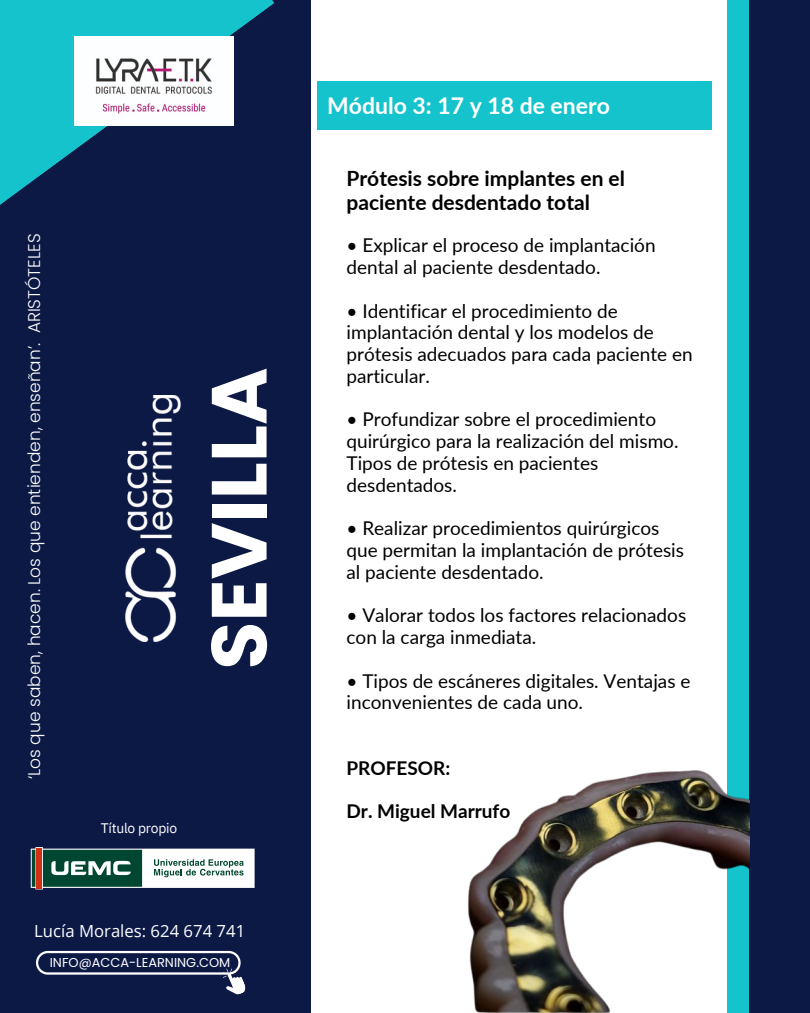
<style>
.page{position:relative;width:810px;height:1013px;background:#fff}
.page>*{position:absolute;margin:0;border:0;box-sizing:border-box;transform-origin:0 0}
.t1{font:700 78px "Poppins";color:#fff}
.t2{font:700 23px "Lato";color:#fff}
.t3{font:700 21px/24px "Lato";color:#000}
.t4{font:19px/21.8px "Lato";color:#000}
.t5{font:700 19px "Lato";color:#000}
.t6{font:300 17px "Poppins";color:#fff}
.t7{font:16.7px "Open Sans";color:#fff}
.t8{font:13.8px "IBM Plex Sans";letter-spacing:-.015em;color:#fff}
.t9{font:12.9px "Poppins";color:#fff}
</style>
<div class="page">
<div style="left:0;top:0;width:810px;height:1012px;background:#0c1945"></div>
<div style="left:727px;top:0;width:22px;height:1012px;background:#14c3cb"></div>
<img style="left:125px;top:395px;width:56px;height:246px">
<svg style="left:0;top:0;width:274px;height:205px"></svg>
<div style="left:311px;top:0;width:416px;height:1012px;background:#fff"></div>
<div style="left:317px;top:81px;width:395px;height:49px;background:#14c3cb"></div>
<img style="left:468px;top:770px;width:281px;height:242px">
<img style="left:74px;top:37px;width:159px;height:88px">
<svg style="left:36px;top:950px;width:210px;height:45px"></svg>
<svg style="left:31px;top:847px;width:224px;height:42px;background:#8ba39d"></svg>
<h1 class="t6" style="left:22px;top:779px;width:547px;rotate:-90deg">‘Los que saben, hacen. Los que entienden, enseñan’. ARISTÓTELES</h1>
<p class="t1" style="left:185px;top:669px;width:304px;rotate:-90deg">SEVILLA</p>
<p class="t8" style="left:101px;top:819px;width:78px">Título propio</p>
<h2 class="t7" style="left:34px;top:919px;width:212px">Lucía Morales: 624 674 741</h2>
<h4 class="t9" style="left:50px;top:953px;width:182px">INFO@ACCA-LEARNING.COM</h4>
<p class="t2" style="left:327px;top:91px;width:284px">Módulo 3: 17 y 18 de enero</p>
<p class="t3" style="left:347px;top:165px;width:280px">Prótesis sobre implantes en el paciente desdentado total</p>
<p class="t4" style="left:347px;top:234px;width:311px">• Explicar el proceso de implantación dental al paciente desdentado.</p>
<h2 class="t4" style="left:347px;top:299px;width:348px">• Identificar el procedimiento de implantación dental y los modelos de prótesis adecuados para cada paciente en particular.</h2>
<h5 class="t4" style="left:347px;top:408px;width:334px">• Profundizar sobre el procedimiento quirúrgico para la realización del mismo.<br>Tipos de prótesis en pacientes desdentados.</h5>
<h5 class="t4" style="left:347px;top:517px;width:339px">• Realizar procedimientos quirúrgicos que permitan la implantación de prótesis al paciente desdentado.</h5>
<h5 class="t4" style="left:347px;top:604px;width:341px">• Valorar todos los factores relacionados con la carga inmediata.</h5>
<h5 class="t4" style="left:347px;top:669px;width:345px">• Tipos de escáneres digitales. Ventajas e inconvenientes de cada uno.</h5>
<h5 class="t5" style="left:347px;top:755px;width:105px">PROFESOR:</h5>
<h5 class="t5" style="left:347px;top:799px;width:165px">Dr. Miguel Marrufo</h5>
</div>
